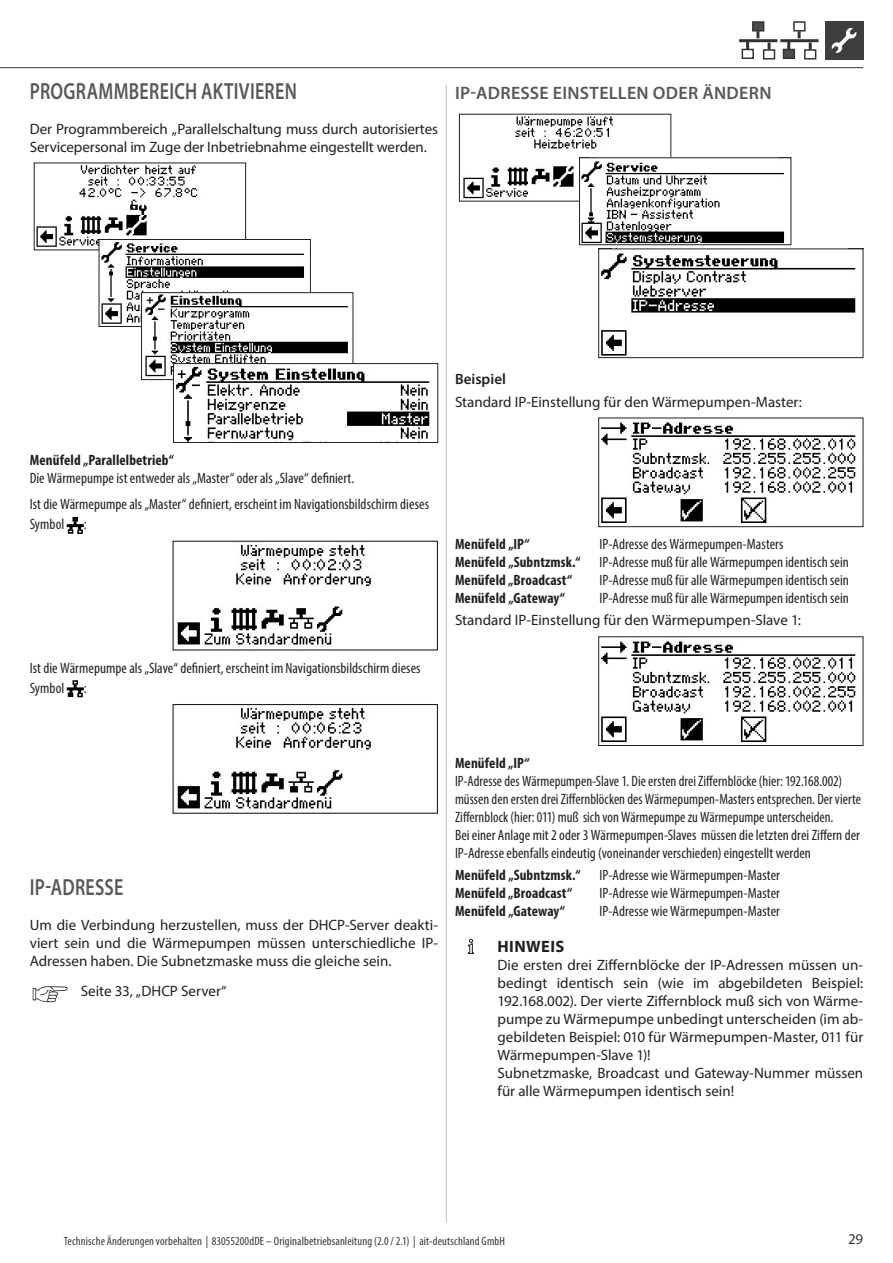
<style>
.page{position:relative;width:893px;height:1263px;background:#fff}
.page>*{position:absolute;margin:0;border:0;box-sizing:border-box;transform-origin:0 0}
.t1{font:600 23.4px "Myriad Pro";letter-spacing:.015em;color:#57585a;scale:.77 1}
.t2{font:600 18px "Myriad Pro";letter-spacing:.02em;color:#57585a}
.t3{font:700 16.5px "Myriad Pro";letter-spacing:.025em;color:#231f20}
.t4{font:15px/18px "Myriad Pro";color:#231f20}
.t5{font:condensed 15px/26.5px "Myriad Pro";letter-spacing:.005em;color:#231f20}
.t6{font:condensed 15px/18px "Myriad Pro";letter-spacing:.005em;color:#231f20;scale:.96 1}
.t7{font:700 condensed 15px "Myriad Pro";letter-spacing:.005em;color:#231f20}
.t8{font:600 15px "Myriad Pro";letter-spacing:.005em;color:#231f20}
.t9{font:15px "Myriad Pro";color:#34393a}
.t10{font:condensed 12px "Myriad Pro";letter-spacing:.01em;color:#34393a}
</style>
<div class="page">
<div style="left:753px;top:22px;width:11px;height:9px;background:#4f4b4c"></div>
<div style="left:752px;top:21px;width:12px;height:11px;border:2px solid #000"></div>
<div style="left:742px;top:49px;width:12px;height:10px;border:2px solid #000"></div>
<div style="left:763px;top:49px;width:12px;height:11px;border:2px solid #000"></div>
<hr style="left:739px;top:39px;width:38px;height:3px;background:#000">
<svg style="left:756px;top:31px;width:3px;height:7px"></svg>
<svg style="left:746px;top:42px;width:3px;height:7px"></svg>
<svg style="left:768px;top:43px;width:3px;height:7px"></svg>
<div style="left:783px;top:49px;width:11px;height:9px;background:#4f4b4c"></div>
<div style="left:783px;top:49px;width:12px;height:10px;border:2px solid #000"></div>
<div style="left:804px;top:49px;width:12px;height:11px;border:2px solid #000"></div>
<hr style="left:780px;top:39px;width:39px;height:3px;background:#000">
<svg style="left:798px;top:31px;width:3px;height:7px"></svg>
<svg style="left:787px;top:42px;width:3px;height:7px"></svg>
<svg style="left:809px;top:43px;width:3px;height:7px"></svg>
<hr style="left:0;top:67px;width:863px;height:1px;background:#34393a">
<div style="left:825px;top:21px;width:38px;height:39px;background:#3e3e3f"></div>
<svg style="left:832px;top:28px;width:25px;height:25px"></svg>
<hr style="left:446px;top:85px;width:1px;height:1137px;background:#bcbdc0">
<img style="left:36px;top:165px;width:162px;height:83px">
<img style="left:101px;top:241px;width:204px;height:83px">
<div style="left:99px;top:239px;width:212px;height:88px;border:1px solid #231f20"></div>
<img style="left:143px;top:294px;width:205px;height:84px">
<div style="left:141px;top:292px;width:212px;height:88px;border:1px solid #231f20"></div>
<img style="left:175px;top:365px;width:255px;height:76px">
<div style="left:173px;top:363px;width:265px;height:80px;border:1px solid #231f20"></div>
<hr style="left:67px;top:524px;width:17px;height:3px;background:#000">
<svg style="left:68px;top:517px;width:15px;height:17px"></svg>
<img style="left:177px;top:544px;width:194px;height:101px">
<div style="left:173px;top:541px;width:265px;height:109px;border:1px solid #231f20"></div>
<hr style="left:67px;top:687px;width:17px;height:3px;background:#000">
<svg style="left:68px;top:680px;width:15px;height:17px"></svg>
<img style="left:177px;top:708px;width:194px;height:101px">
<div style="left:173px;top:704px;width:265px;height:110px;border:1px solid #231f20"></div>
<svg style="left:33px;top:986px;width:35px;height:16px"></svg>
<img style="left:463px;top:116px;width:206px;height:83px">
<img style="left:581px;top:160px;width:204px;height:83px">
<div style="left:579px;top:158px;width:212px;height:87px;border:1px solid #231f20"></div>
<img style="left:601px;top:253px;width:255px;height:103px">
<div style="left:598px;top:249px;width:265px;height:109px;border:1px solid #231f20"></div>
<img style="left:601px;top:422px;width:255px;height:102px">
<div style="left:598px;top:418px;width:265px;height:109px;border:1px solid #231f20"></div>
<img style="left:601px;top:641px;width:255px;height:102px">
<div style="left:598px;top:637px;width:265px;height:109px;border:1px solid #231f20"></div>
<svg style="left:467px;top:938px;width:7px;height:16px"></svg>
<h1 class="t1" style="left:30px;top:76px;width:348px">PROGRAMMBEREICH AKTIVIEREN</h1>
<p class="t4" style="left:30px;top:119px;width:410px">Der Programmbereich „Parallelschaltung muss durch autorisiertes<br>Servicepersonal im Zuge der Inbetriebnahme eingestellt werden.</p>
<p class="t2" style="left:455px;top:81px;width:318px">IP-ADRESSE EINSTELLEN ODER ÄNDERN</p>
<p class="t7" style="left:30px;top:451px;width:145px">Menüfeld „Parallelbetrieb“</p>
<p class="t5" style="left:30px;top:465px;width:401px">Die Wärmepumpe ist entweder als „Master“ oder als „Slave“ definiert.<br>Ist die Wärmepumpe als „Master“ definiert, erscheint im Navigationsbildschirm dieses</p>
<p class="t5" style="left:30px;top:511px;width:36px">Symbol</p>
<p class="t5" style="left:84px;top:511px;width:4px">:</p>
<p class="t5" style="left:30px;top:658px;width:392px;line-height:20px">Ist die Wärmepumpe als „Slave“ definiert, erscheint im Navigationsbildschirm dieses<br>Symbol</p>
<p class="t5" style="left:84px;top:674px;width:4px">:</p>
<p class="t8" style="left:455px;top:370px;width:53px">Beispiel</p>
<p class="t4" style="left:455px;top:392px;width:348px">Standard IP-Einstellung für den Wärmepumpen-Master:</p>
<p class="t7" style="left:455px;top:535px;width:76px">Menüfeld „IP“</p>
<p class="t5" style="left:600px;top:531px;width:186px">IP-Adresse des Wärmepumpen-Masters</p>
<p class="t7" style="left:455px;top:553px;width:127px">Menüfeld „Subntzmsk.“</p>
<p class="t5" style="left:600px;top:549px;width:251px">IP-Adresse muß für alle Wärmepumpen identisch sein</p>
<p class="t7" style="left:455px;top:571px;width:119px">Menüfeld „Broadcast“</p>
<p class="t5" style="left:600px;top:567px;width:251px">IP-Adresse muß für alle Wärmepumpen identisch sein</p>
<p class="t7" style="left:455px;top:589px;width:111px">Menüfeld „Gateway“</p>
<p class="t5" style="left:600px;top:585px;width:251px">IP-Adresse muß für alle Wärmepumpen identisch sein</p>
<p class="t4" style="left:455px;top:611px;width:347px">Standard IP-Einstellung für den Wärmepumpen-Slave 1:</p>
<h1 class="t1" style="left:30px;top:872px;width:123px">IP-ADRESSE</h1>
<p class="t4" style="left:30px;top:916px;width:410px;text-align:justify">Um die Verbindung herzustellen, muss der DHCP-Server deakti&shy;viert sein und die Wärmepumpen müssen unterschiedliche IP-Adressen haben. Die Subnetzmaske muss die gleiche sein.</p>
<p class="t4" style="left:81px;top:982px;width:147px">Seite 33, „DHCP Server“</p>
<p class="t7" style="left:455px;top:753px;width:76px">Menüfeld „IP“</p>
<p class="t6" style="left:455px;top:772px;width:424px">IP-Adresse des Wärmepumpen-Slave 1. Die ersten drei Ziffernblöcke (hier: 192.168.002) müssen den ersten drei Ziffernblöcken des Wärmepumpen-Masters entsprechen. Der vierte Ziffernblock (hier: 011) muß sich von Wärmepumpe zu Wärmepumpe unterscheiden.<br>Bei einer Anlage mit 2 oder 3 Wärmepumpen-Slaves müssen die letzten drei Ziffern der IP-Adresse ebenfalls eindeutig (voneinander verschieden) eingestellt werden</p>
<p class="t7" style="left:455px;top:866px;width:127px">Menüfeld „Subntzmsk.“</p>
<p class="t5" style="left:600px;top:862px;width:182px">IP-Adresse wie Wärmepumpen-Master</p>
<p class="t7" style="left:455px;top:884px;width:119px">Menüfeld „Broadcast“</p>
<p class="t5" style="left:600px;top:880px;width:182px">IP-Adresse wie Wärmepumpen-Master</p>
<p class="t7" style="left:455px;top:902px;width:111px">Menüfeld „Gateway“</p>
<p class="t5" style="left:600px;top:898px;width:182px">IP-Adresse wie Wärmepumpen-Master</p>
<p class="t3" style="left:497px;top:936px;width:68px">HINWEIS</p>
<p class="t4" style="left:497px;top:956px;width:367px">Die ersten drei Ziffernblöcke der IP-Adressen müssen un&shy;bedingt identisch sein (wie im abgebildeten Beispiel:<br>192.168.002). Der vierte Ziffernblock muß sich von Wärme&shy;pumpe zu Wärmepumpe unbedingt unterscheiden (im ab&shy;gebildeten Beispiel: 010 für Wärmepumpen-Master, 011 für Wärmepumpen-Slave 1)!<br>Subnetzmaske, Broadcast und Gateway-Nummer müssen für alle Wärmepumpen identisch sein!</p>
<p class="t10" style="left:64px;top:1233px;width:443px">Technische Änderungen vorbehalten | 83055200dDE – Originalbetriebsanleitung (2.0 / 2.1) | ait-deutschland GmbH</p>
<p class="t9" style="left:848px;top:1229px;width:17px">29</p>
</div>
